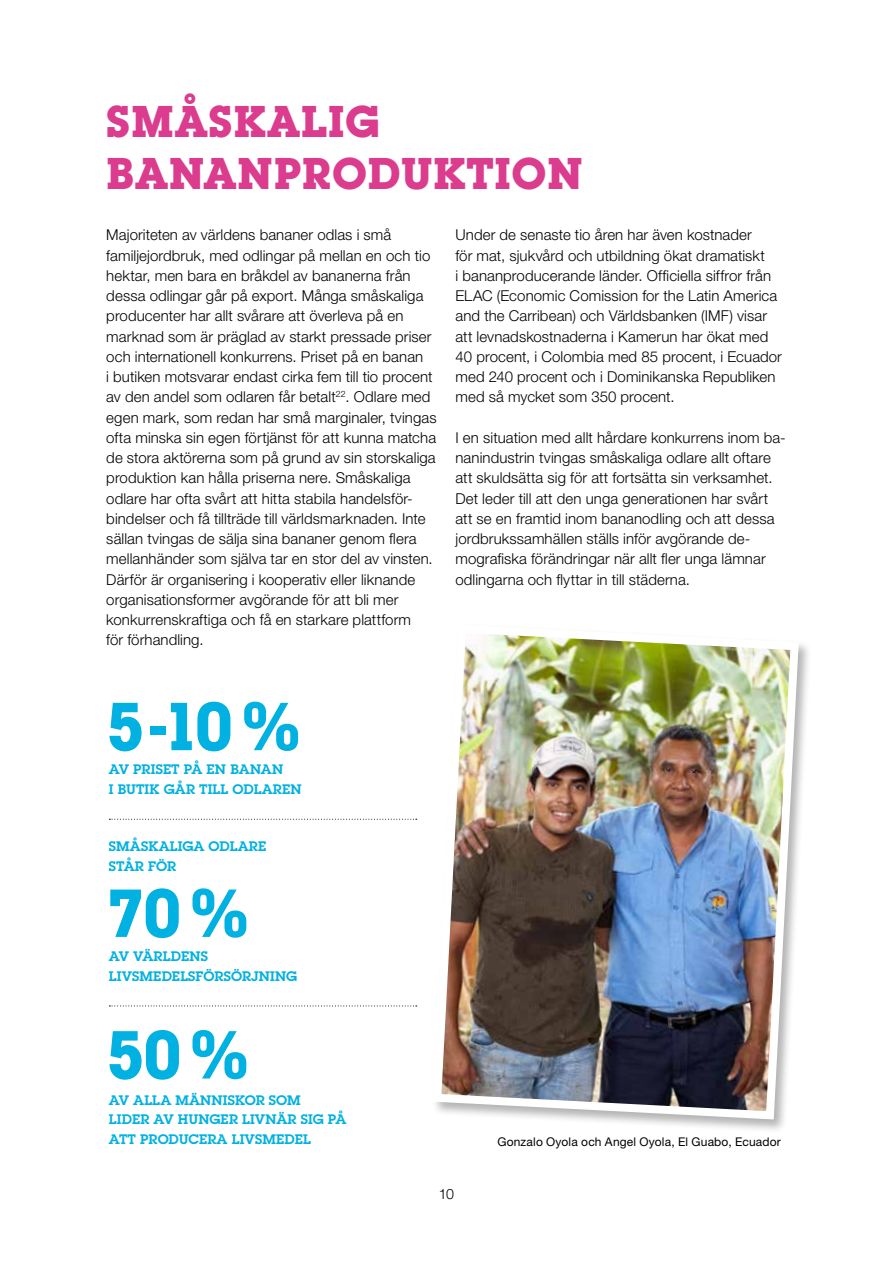
<style>
.page{position:relative;width:893px;height:1263px;background:#fff}
.page>*{position:absolute;margin:0;border:0;box-sizing:border-box;transform-origin:0 0}
.t1{font:700 condensed 66.3px "Lubalin Graph Std";color:#00b1e1;scale:1.04 1}
.t2{font:700 43.5px/51.9px "Lubalin Graph Std";letter-spacing:.02em;color:#db3c8e}
.t3{font:300 15px/20.2px "Helvetica Neue LT Std";letter-spacing:.005em;color:#000}
.t4{font:300 14.25px "Helvetica Neue LT Std";color:#000}
.t5{font:600 13.5px/19.5px "Lubalin Graph Std";letter-spacing:.005em;color:#00b1e1;scale:1.04 1}
.t6{font:12px "Helvetica Neue LT Std";letter-spacing:.015em;color:#000}
</style>
<div class="page">
<div style="left:431px;top:623px;width:382px;height:510px;background:#000;opacity:.3"></div>
<img style="left:431px;top:623px;width:372px;height:501px">
<svg style="left:109px;top:819px;width:308px;height:1px"></svg>
<svg style="left:109px;top:1005px;width:308px;height:1px"></svg>
<h2 class="t2" style="left:106px;top:95px;width:478px">SMÅSKALIG<br>BANANPRODUKTION</h2>
<p class="t3" style="left:106px;top:225px;width:332px">Majoriteten av världens bananer odlas i små familjejordbruk, med odlingar på mellan en och tio hektar, men bara en bråkdel av bananerna från dessa odlingar går på export. Många småskaliga producenter har allt svårare att överleva på en marknad som är präglad av starkt pressade priser och internationell konkurrens. Priset på en banan<br>i butiken motsvarar endast cirka fem till tio procent av den andel som odlaren får betalt<sup>22</sup>. Odlare med egen mark, som redan har små marginaler, tvingas ofta minska sin egen förtjänst för att kunna matcha de stora aktörerna som på grund av sin storskaliga produktion kan hålla priserna nere. Småskaliga odlare har ofta svårt att hitta stabila handelsför&shy;bindelser och få tillträde till världsmarknaden. Inte sällan tvingas de sälja sina bananer genom flera mellanhänder som själva tar en stor del av vinsten.<br>Därför är organisering i kooperativ eller liknande organisationsformer avgörande för att bli mer konkurrenskraftiga och få en starkare plattform<br>för förhandling.</p>
<p class="t3" style="left:455px;top:225px;width:328px">Under de senaste tio åren har även kostnader<br>för mat, sjukvård och utbildning ökat dramatiskt<br>i bananproducerande länder. Officiella siffror från ELAC (Economic Comission for the Latin America and the Carribean) och Världsbanken (IMF) visar att levnadskostnaderna i Kamerun har ökat med 40 procent, i Colombia med 85 procent, i Ecuador med 240 procent och i Dominikanska Republiken med så mycket som 350 procent.</p>
<p class="t3" style="left:455px;top:427px;width:332px">I en situation med allt hårdare konkurrens inom ba&shy;nanindustrin tvingas småskaliga odlare allt oftare att skuldsätta sig för att fortsätta sin verksamhet.<br>Det leder till att den unga generationen har svårt att se en framtid inom bananodling och att dessa jordbrukssamhällen ställs inför avgörande de&shy;mografiska förändringar när allt fler unga lämnar odlingarna och flyttar in till städerna.</p>
<h1 class="t1" style="left:107px;top:684px;width:187px">5-10 %</h1>
<p class="t5" style="left:109px;top:759px;width:187px">AV PRISET PÅ EN BANAN<br>I BUTIK GÅR TILL ODLAREN</p>
<p class="t5" style="left:109px;top:836px;width:153px">SMÅSKALIGA ODLARE<br>STÅR FÖR</p>
<h1 class="t1" style="left:107px;top:870px;width:138px">70 %</h1>
<p class="t5" style="left:109px;top:946px;width:182px">AV VÄRLDENS<br>LIVSMEDELSFÖRSÖRJNING</p>
<h1 class="t1" style="left:107px;top:1012px;width:138px">50 %</h1>
<p class="t5" style="left:109px;top:1090px;width:230px">AV ALLA MÄNNISKOR SOM<br>LIDER AV HUNGER LIVNÄR SIG PÅ<br>ATT PRODUCERA LIVSMEDEL</p>
<p class="t4" style="left:439px;top:1185px;width:17px">10</p>
<p class="t6" style="left:497px;top:1135px;width:285px">Gonzalo Oyola och Angel Oyola, El Guabo, Ecuador</p>
</div>
